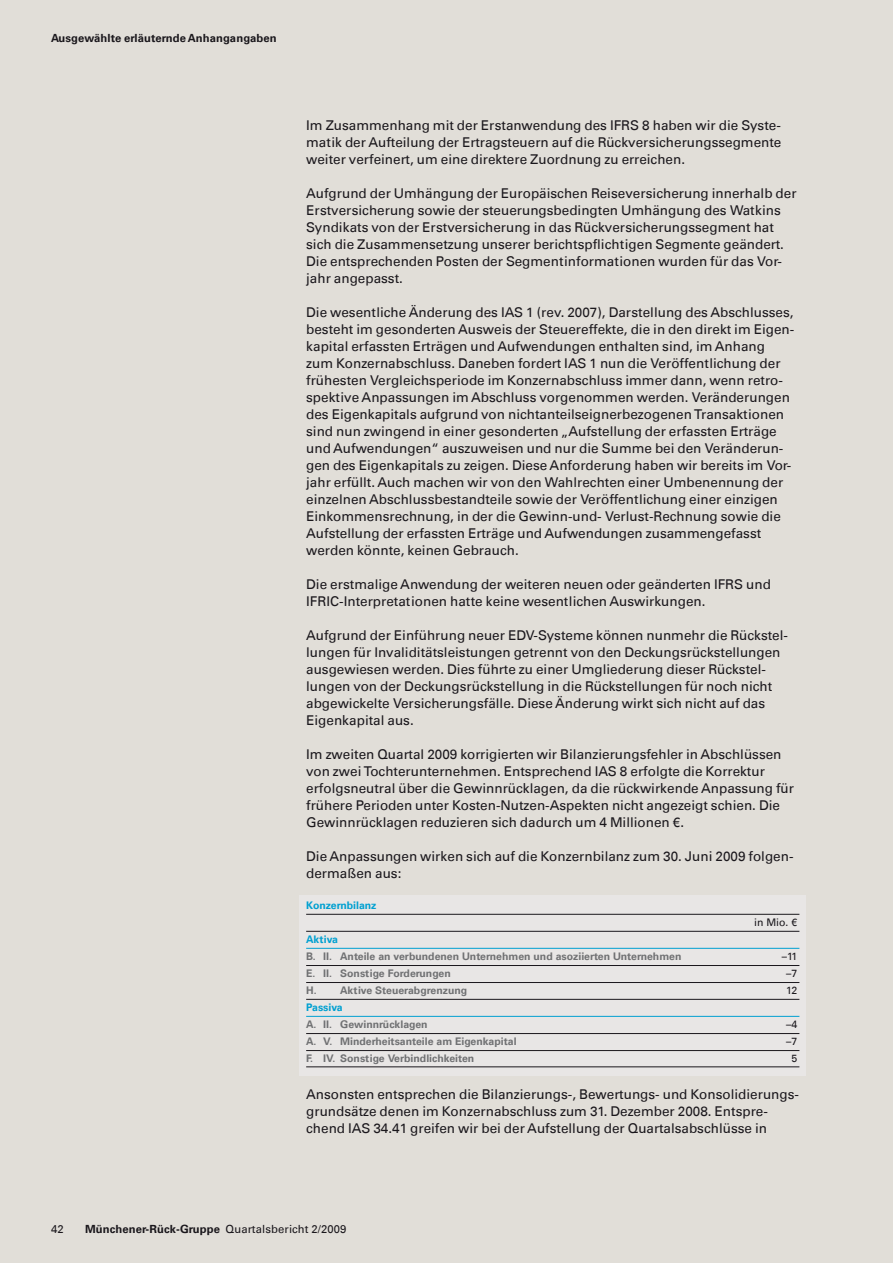
<style>
.page{position:relative;width:893px;height:1263px;background:#e1ded8}
.page>*{position:absolute;margin:0;border:0;box-sizing:border-box;transform-origin:0 0}
.t1{font:13.5px/17px "Univers Com 55 Roman";color:#1a171c}
.t2{font:700 11.25px "Univers Com 65";letter-spacing:.01em;color:#1a171c}
.t3{font:11.25px "Univers Com 55 Roman";color:#1a171c}
.t4{font:700 10.5px/17px "Univers Com 65";color:#707173}
.t5{font:10.5px "Univers Com 55 Roman";color:#1a171c}
.t6{font:700 10.5px "Univers Com 65";color:#00a0d1}
.s1{color:#00a0d1}
.s2{font-family:"Univers Com 55 Roman";font-weight:400}
</style>
<div class="page">
<div style="left:300px;top:895px;width:506px;height:180px;background:#e8e6e5"></div>
<hr style="left:306px;top:914px;width:493px;height:1px;background:#1a171c">
<hr style="left:306px;top:931px;width:493px;height:1px;background:#1a171c">
<hr style="left:306px;top:948px;width:493px;height:1px;background:#00a0d1">
<hr style="left:306px;top:965px;width:493px;height:1px;background:#1a171c">
<hr style="left:306px;top:982px;width:493px;height:1px;background:#1a171c">
<hr style="left:306px;top:999px;width:493px;height:1px;background:#1a171c">
<hr style="left:306px;top:1016px;width:493px;height:1px;background:#00a0d1">
<hr style="left:306px;top:1033px;width:493px;height:1px;background:#1a171c">
<hr style="left:306px;top:1050px;width:493px;height:1px;background:#1a171c">
<hr style="left:306px;top:1066px;width:493px;height:1px;background:#1a171c">
<p class="t2" style="left:51px;top:34px;width:227px">Ausgewählte erläuternde Anhangangaben</p>
<p class="t1" style="left:306px;top:118px;width:477px;text-align:justify">Im Zusammenhang mit der Erstanwendung des IFRS 8 haben wir die Syste&shy;matik der Aufteilung der Ertragsteuern auf die Rückversicherungssegmente weiter verfeinert, um eine direktere Zuordnung zu erreichen.</p>
<p class="t1" style="left:306px;top:186px;width:492px">Aufgrund der Umhängung der Europäischen Reiseversicherung innerhalb der Erstversicherung sowie der steuerungsbedingten Umhängung des Watkins Syndikats von der Erstversicherung in das Rückversicherungssegment hat sich die Zusammensetzung unserer berichtspflichtigen Segmente geändert.<br>Die entsprechenden Posten der Segmentinformationen wurden für das Vor&shy;jahr angepasst.</p>
<p class="t1" style="left:306px;top:305px;width:490px">Die wesentliche Änderung des IAS 1 (rev. 2007), Darstellung des Abschlusses, besteht im gesonderten Ausweis der Steuereffekte, die in den direkt im Eigen&shy;kapital erfassten Erträgen und Aufwendungen enthalten sind, im Anhang zum Konzernabschluss. Daneben fordert IAS 1 nun die Veröffentlichung der frühesten Vergleichsperiode im Konzernabschluss immer dann, wenn retro&shy;spektive Anpassungen im Abschluss vorgenommen werden. Veränderungen des Eigenkapitals aufgrund von nichtanteilseignerbezogenen Transaktionen sind nun zwingend in einer gesonderten „Aufstellung der erfassten Erträge und Aufwendungen“ auszuweisen und nur die Summe bei den Veränderun&shy;gen des Eigenkapitals zu zeigen. Diese Anforderung haben wir bereits im Vor&shy;jahr erfüllt. Auch machen wir von den Wahlrechten einer Umbenennung der einzelnen Abschlussbestandteile sowie der Veröffentlichung einer einzigen Einkommensrechnung, in der die Gewinn-und- Verlust-Rechnung sowie die Aufstellung der erfassten Erträge und Aufwendungen zusammengefasst werden könnte, keinen Gebrauch.</p>
<p class="t1" style="left:306px;top:577px;width:466px">Die erstmalige Anwendung der weiteren neuen oder geänderten IFRS und<br>IFRIC-Interpretationen hatte keine wesentlichen Auswirkungen.</p>
<p class="t1" style="left:306px;top:628px;width:483px">Aufgrund der Einführung neuer EDV-Systeme können nunmehr die Rückstel&shy;lungen für Invaliditätsleistungen getrennt von den Deckungsrückstellungen ausgewiesen werden. Dies führte zu einer Umgliederung dieser Rückstel&shy;lungen von der Deckungsrückstellung in die Rückstellungen für noch nicht abgewickelte Versicherungsfälle. Diese Änderung wirkt sich nicht auf das Eigenkapital aus.</p>
<p class="t1" style="left:306px;top:748px;width:489px">Im zweiten Quartal 2009 korrigierten wir Bilanzierungsfehler in Abschlüssen von zwei Tochterunternehmen. Entsprechend IAS 8 erfolgte die Korrektur erfolgsneutral über die Gewinnrücklagen, da die rückwirkende Anpassung für frühere Perioden unter Kosten-Nutzen-Aspekten nicht angezeigt schien. Die Gewinnrücklagen reduzieren sich dadurch um 4 Millionen €.</p>
<p class="t1" style="left:306px;top:850px;width:489px">Die Anpassungen wirken sich auf die Konzernbilanz zum 30. Juni 2009 folgen&shy;dermaßen aus:</p>
<p class="t6" style="left:306px;top:901px;width:72px">Konzernbilanz</p>
<p class="t4" style="left:306px;top:932px;width:377px"><span class="s1">Aktiva<br></span>B. II. Anteile an verbundenen Unternehmen und asoziierten Unternehmen</p>
<p class="t5" style="left:754px;top:918px;width:45px">in Mio. €</p>
<p class="t5" style="left:782px;top:952px;width:17px">–11</p>
<p class="t4" style="left:306px;top:966px;width:146px">E. II. Sonstige Forderungen</p>
<p class="t5" style="left:786px;top:969px;width:13px">–7</p>
<p class="t4" style="left:306px;top:983px;width:163px">H. Aktive Steuerabgrenzung</p>
<p class="t5" style="left:786px;top:986px;width:13px">12</p>
<p class="t4" style="left:306px;top:1000px;width:123px"><span class="s1">Passiva<br></span>A. II. Gewinnrücklagen</p>
<p class="t5" style="left:786px;top:1020px;width:13px">–4</p>
<p class="t4" style="left:306px;top:1034px;width:212px">A. V. Minderheitsanteile am Eigenkapital</p>
<p class="t5" style="left:786px;top:1037px;width:13px">–7</p>
<p class="t4" style="left:306px;top:1051px;width:170px">F. IV. Sonstige Verbindlichkeiten</p>
<p class="t5" style="left:791px;top:1055px;width:7px">5</p>
<p class="t1" style="left:306px;top:1088px;width:494px">Ansonsten entsprechen die Bilanzierungs-, Bewertungs- und Konsolidierungs&shy;grundsätze denen im Konzernabschluss zum 31. Dezember 2008. Entspre&shy;chend IAS 34.41 greifen wir bei der Aufstellung der Quartalsabschlüsse in</p>
<p class="t3" style="left:51px;top:1225px;width:14px">42</p>
<p class="t2" style="left:85px;top:1225px;width:263px">Münchener-Rück-Gruppe <span class="s2">Quartalsbericht 2/2009</span></p>
</div>
